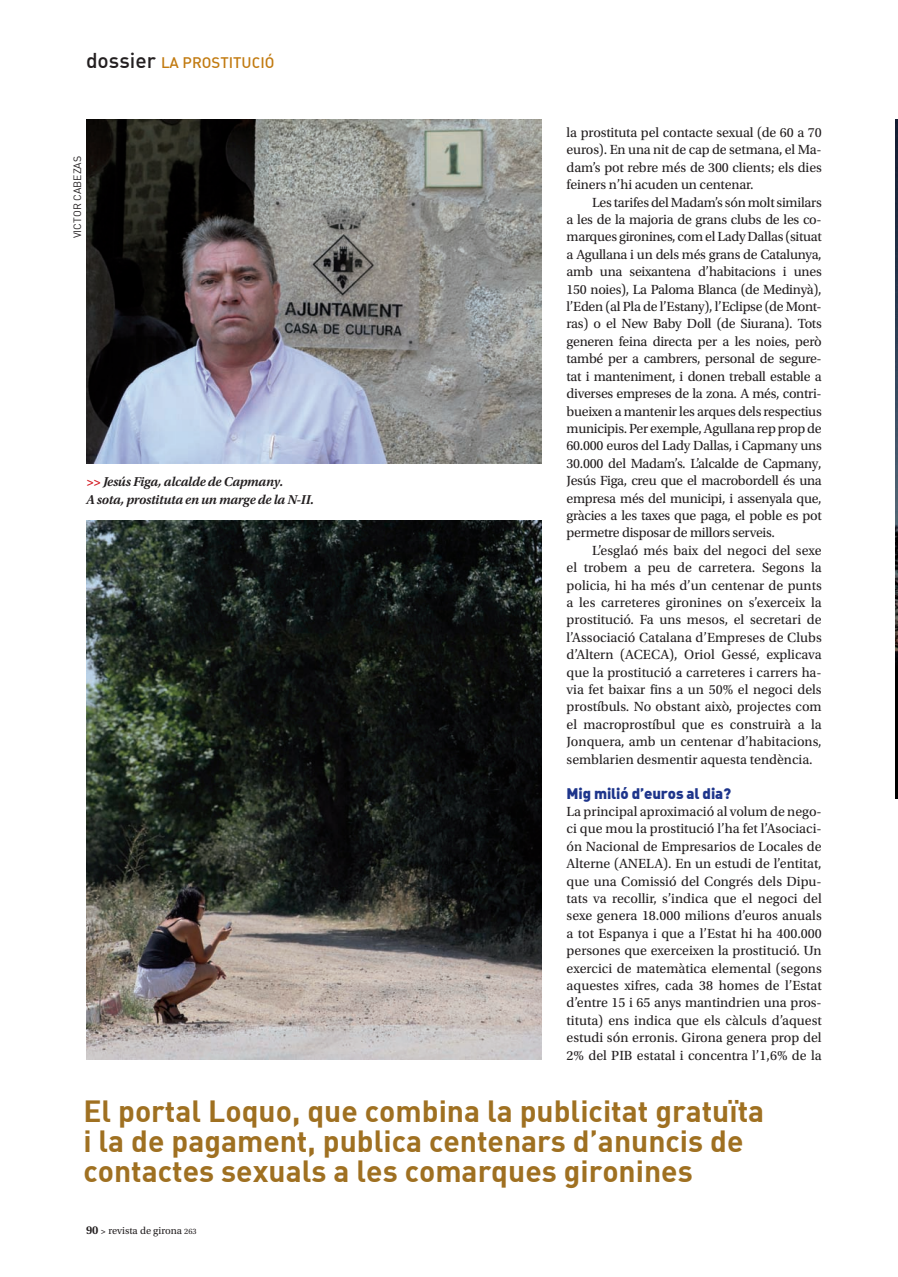
<style>
.page{position:relative;width:898px;height:1277px;background:#fff}
.page>*{position:absolute;margin:0;border:0;box-sizing:border-box;transform-origin:0 0}
.t1{font:30px/30px "DIN Bold";color:#9f7021}
.t2{font:15px "DIN Black Alternate";letter-spacing:-.01em;color:#1e358b}
.t3{font:15px "DIN Medium Alternate";color:#c27b11}
.t4{font:13.95px/17.4px "Utopia Std";letter-spacing:-.01em;color:#231f20;text-align:justify}
.t5{font:italic 600 13.5px/17.4px "Utopia Std";letter-spacing:-.02em;color:#231f20}
.t6{font:10.5px "Utopia Std";color:#231f20}
.t7{font:10.5px "DIN";color:#231f20}
.s1{font-size:21px;color:#231f20}
.s2{color:#d2161e}
.s3{font-weight:600;font-size:12px}
.s4{font-weight:600;font-size:9px}
.s5{font-size:8.25px}
</style>
<div class="page">
<img style="left:86px;top:520px;width:455px;height:539px">
<img style="left:895px;top:120px;width:3px;height:678px">
<img style="left:86px;top:120px;width:455px;height:343px">
<p class="t3" style="left:86px;top:52px;width:190px"><span class="s1">dossier</span> LA PROSTITUCIÓ</p>
<p class="t4" style="left:566px;top:124px;width:257px">la prostituta pel contacte sexual (de 60 a 70 euros). En una nit de cap de setmana, el Ma&shy;dam’s pot rebre més de 300 clients; els dies feiners n’hi acuden un centenar.</p>
<p class="t4" style="left:566px;top:194px;width:257px;text-indent:26px">Les tarifes del Madam’s són molt similars a les de la majoria de grans clubs de les co&shy;marques gironines, com el Lady Dallas (situat a Agullana i un dels més grans de Catalunya, amb una seixantena d’habitacions i unes 150 noies), La Paloma Blanca (de Medinyà), l’Eden (al Pla de l’Estany), l’Eclipse (de Mont&shy;ras) o el New Baby Doll (de Siurana). Tots generen feina directa per a les noies, però també per a cambrers, personal de segure&shy;tat i manteniment, i donen treball estable a diverses empreses de la zona. A més, contri&shy;bueixen a mantenir les arques dels respectius municipis. Per exemple, Agullana rep prop de 60.000 euros del Lady Dallas, i Capmany uns 30.000 del Madam’s. L’alcalde de Capmany, Jesús Figa, creu que el macrobordell és una empresa més del municipi, i assenyala que, gràcies a les taxes que paga, el poble es pot permetre disposar de millors serveis.</p>
<p class="t4" style="left:566px;top:541px;width:257px;text-indent:26px">L’esglaó més baix del negoci del sexe el trobem a peu de carretera. Segons la policia, hi ha més d’un centenar de punts a les carreteres gironines on s’exerceix la prostitució. Fa uns mesos, el secretari de l’Associació Catalana d’Empreses de Clubs d’Altern (ACECA), Oriol Gessé, explicava que la prostitució a carreteres i carrers ha&shy;via fet baixar fins a un 50% el negoci dels prostíbuls. No obstant això, projectes com el macroprostíbul que es construirà a la Jonquera, amb un centenar d’habitacions, semblarien desmentir aquesta tendència.</p>
<p class="t2" style="left:566px;top:783px;width:166px">Mig milió d’euros al dia?</p>
<p class="t4" style="left:566px;top:803px;width:257px">La principal aproximació al volum de nego&shy;ci que mou la prostitució l’ha fet l’Asociaci&shy;ón Nacional de Empresarios de Locales de Alterne (ANELA). En un estudi de l’entitat, que una Comissió del Congrés dels Dipu&shy;tats va recollir, s’indica que el negoci del sexe genera 18.000 milions d’euros anuals a tot Espanya i que a l’Estat hi ha 400.000 persones que exerceixen la prostitució. Un exercici de matemàtica elemental (segons aquestes xifres, cada 38 homes de l’Estat d’entre 15 i 65 anys mantindrien una pros&shy;tituta) ens indica que els càlculs d’aquest estudi són erronis. Girona genera prop del 2% del PIB estatal i concentra l’1,6% de la</p>
<h1 class="t1" style="left:83px;top:1094px;width:682px">El portal Loquo, que combina la publicitat gratuïta i la de pagament, publica centenars d’anuncis de contactes sexuals a les comarques gironines</h1>
<p class="t7" style="left:71px;top:238px;width:84px;rotate:-90deg">VICTOR CABEZAS</p>
<p class="t5" style="left:86px;top:473px;width:229px"><span class="s2">&gt;&gt;</span> Jesús Figa, alcalde de Capmany.<br>A sota, prostituta en un marge de la N-II.</p>
<p class="t6" style="left:86px;top:1224px;width:112px"><span class="s3">90</span> <span class="s4">&gt;</span> revista de girona <span class="s5">263</span></p>
</div>
